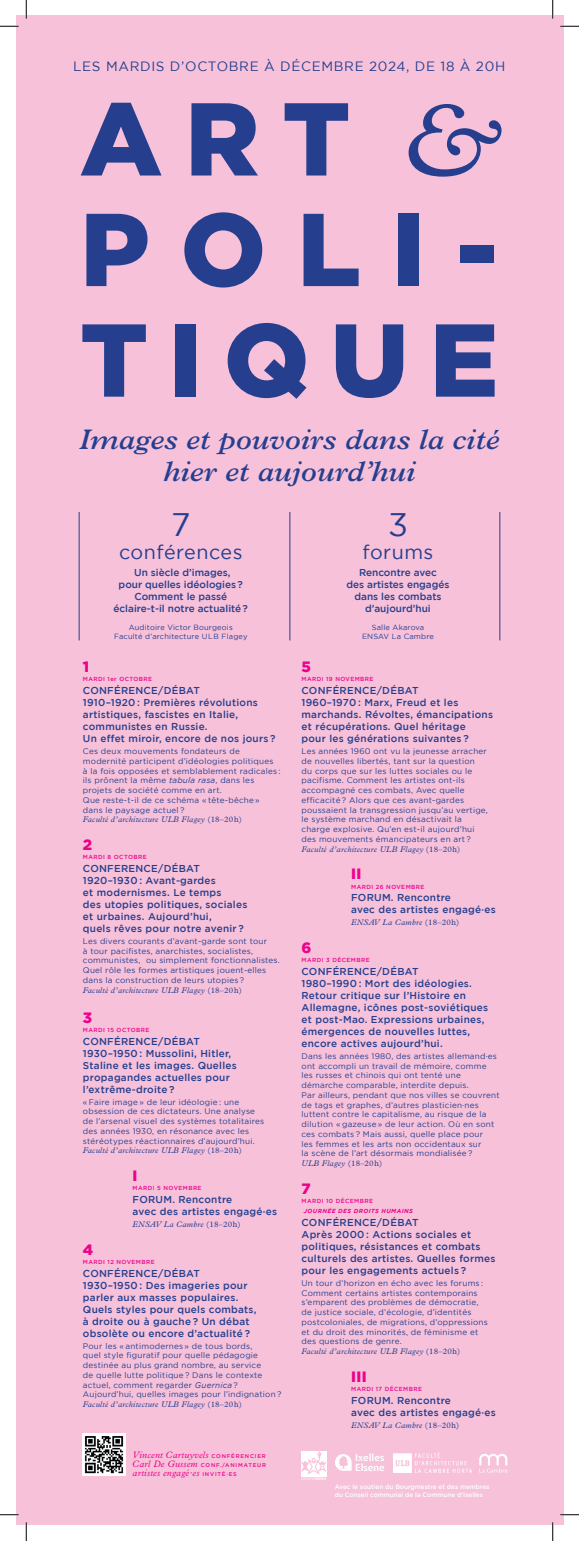
<style>
.page{position:relative;width:579px;height:1541px;background:#fff}
.page>*{position:absolute;margin:0;border:0;box-sizing:border-box;transform-origin:0 0}
.t1{font:900 103.25px/110.5px "Gotham";letter-spacing:.22em;color:#253f8e;text-align:justify}
.t2{font:32.5px "Gotham";color:#253f8e}
.t3{font:italic 600 28.5px/31.2px "Plantin MT Pro";letter-spacing:.005em;color:#253f8e;text-align:center}
.t4{font:19.75px "Gotham";letter-spacing:.025em;color:#253f8e}
.t5{font:900 15px "Gotham";color:#ed028c}
.t6{font:13.5px "Gotham";letter-spacing:.05em;color:#253f8e}
.t7{font:500 10px/12px "Gotham";letter-spacing:.025em;color:#253f8e}
.t8{font:500 10px/12px "Gotham";color:#253f8e;text-align:center}
.t9{font:700 9.75px/9.8px "Expletus Sans";letter-spacing:.005em;color:#fff}
.t10{font:italic 9.38px "Plantin MT Pro";letter-spacing:.02em;color:#ed028c}
.t11{font:8.12px/9.8px "Gotham";letter-spacing:.025em;color:#253f8e}
.t12{font:italic 8.12px "Plantin MT Pro";letter-spacing:.03em;color:#253f8e}
.t13{font:7.5px/9px "Gotham";letter-spacing:.025em;color:#253f8e;text-align:center}
.t14{font:500 6.38px/7.6px "Gotham";color:#fff}
.t15{font:500 5.88px "Gotham";letter-spacing:.075em;color:#ed028c}
.t16{font:italic 700 5.88px "Gotham";letter-spacing:.075em;color:#ed028c}
.t17{font:500 5.5px "Gotham";letter-spacing:.15em;color:#ed028c}
.t18{font:500 4.62px "Gotham";letter-spacing:-.04em;color:#fce9f1}
.s1{font-family:"Plantin MT Pro";font-weight:400;font-style:italic}
.s2{font-style:inherit}
.s3{font-style:italic}
.s4{font-style:normal}
.s5{font-family:"Gotham";font-weight:500;font-style:normal;font-size:5.5px}
.s6{font-family:"Plantin MT Pro";font-weight:400;font-style:italic;font-size:9.38px}
.s7{color:#fff}
</style>
<div class="page">
<div style="left:16px;top:16px;width:547px;height:1509px;background:#f7c1d9"></div>
<hr style="left:289px;top:512px;width:1px;height:128px;background:#253f8e">
<hr style="left:499px;top:512px;width:1px;height:128px;background:#253f8e">
<hr style="left:79px;top:512px;width:1px;height:128px;background:#253f8e">
<img style="left:393px;top:1452px;width:78px;height:20px">
<svg style="left:335px;top:1454px;width:16px;height:16px"></svg>
<div style="left:301px;top:1451px;width:25px;height:25px;background:#fff"></div>
<svg style="left:302px;top:1451px;width:24px;height:23px"></svg>
<svg style="left:479px;top:1454px;width:28px;height:18px"></svg>
<img style="left:83px;top:1433px;width:42px;height:42px">
<svg style="left:0;top:25px;width:19px;height:2px"></svg>
<svg style="left:560px;top:25px;width:19px;height:2px"></svg>
<svg style="left:0;top:1514px;width:19px;height:1px"></svg>
<svg style="left:560px;top:1514px;width:19px;height:1px"></svg>
<svg style="left:25px;top:0;width:2px;height:19px"></svg>
<svg style="left:25px;top:1522px;width:2px;height:19px"></svg>
<svg style="left:552px;top:0;width:1px;height:19px"></svg>
<svg style="left:552px;top:1522px;width:1px;height:19px"></svg>
<h3 class="t6" style="left:73px;top:59px;width:433px">LES MARDIS D’OCTOBRE À DÉCEMBRE 2024, DE 18 À 20H</h3>
<h1 class="t1" style="left:80px;top:81px;width:420px">ART <span class="s1">&amp; </span>POLI-TIQUE</h1>
<h3 class="t3" style="left:79px;top:424px;width:422px">Images et pouvoirs dans la cité hier et aujourd’hui</h3>
<h2 class="t2" style="left:171px;top:506px;width:21px">7</h2>
<h3 class="t4" style="left:119px;top:541px;width:125px">conférences</h3>
<p class="t8" style="left:113px;top:566px;width:136px">Un siècle d’images,<br>pour quelles idéologies?<br>Comment le passé éclaire-t-il notre actualité?</p>
<p class="t13" style="left:114px;top:623px;width:135px">Auditoire Victor Bourgeois<br>Faculté d’architecture <span class="s2">ULB</span> Flagey</p>
<h2 class="t2" style="left:388px;top:506px;width:21px">3</h2>
<h3 class="t4" style="left:362px;top:541px;width:72px">forums</h3>
<p class="t8" style="left:346px;top:566px;width:105px">Rencontre avec<br>des artistes engagés dans les combats d’aujourd’hui</p>
<p class="t13" style="left:362px;top:623px;width:73px">Salle Akarova<br>ENSAV La Cambre</p>
<h3 class="t5" style="left:83px;top:658px;width:8px">1</h3>
<p class="t15" style="left:83px;top:676px;width:71px">MARDI 1er OCTOBRE</p>
<p class="t7" style="left:83px;top:684px;width:194px">CONFÉRENCE/DÉBAT<br>1910–1920 : Premières révolutions artistiques, fascistes en Italie, communistes en Russie.<br>Un effet miroir, encore de nos jours ?</p>
<p class="t11" style="left:83px;top:746px;width:199px">Ces deux mouvements fondateurs de modernité participent d’idéologies politiques<br>à la fois opposées et semblablement radicales : ils prônent la même <span class="s3">tabula rasa</span>, dans les projets de société comme en art.<br>Que reste-t-il de ce schéma « tête-bêche » dans le paysage actuel ?</p>
<p class="t12" style="left:83px;top:815px;width:160px">Faculté d’architecture ULB Flagey <span class="s4">(18–20h)</span></p>
<h3 class="t5" style="left:83px;top:836px;width:11px">2</h3>
<p class="t15" style="left:83px;top:854px;width:65px">MARDI 8 OCTOBRE</p>
<p class="t7" style="left:83px;top:862px;width:166px">CONFERENCE/DÉBAT<br>1920–1930 : Avant-gardes<br>et modernismes. Le temps<br>des utopies politiques, sociales et urbaines. Aujourd’hui,<br>quels rêves pour notre avenir ?</p>
<p class="t11" style="left:83px;top:936px;width:198px">Les divers courants d’avant-garde sont tour<br>à tour pacifistes, anarchistes, socialistes, communistes, ou simplement fonctionnalistes.<br>Quel rôle les formes artistiques jouent-elles dans la construction de leurs utopies ?</p>
<p class="t12" style="left:83px;top:985px;width:160px">Faculté d’architecture ULB Flagey <span class="s4">(18–20h)</span></p>
<h3 class="t5" style="left:83px;top:1008px;width:11px">3</h3>
<p class="t15" style="left:83px;top:1026px;width:68px">MARDI 15 OCTOBRE</p>
<p class="t7" style="left:83px;top:1035px;width:155px">CONFÉRENCE/DÉBAT<br>1930–1950 : Mussolini, Hitler,<br>Staline et les images. Quelles propagandes actuelles pour l’extrême-droite ?</p>
<p class="t11" style="left:83px;top:1096px;width:183px">« Faire image » de leur idéologie : une obsession de ces dictateurs. Une analyse de l’arsenal visuel des systèmes totalitaires des années 1930, en résonance avec les stéréotypes réactionnaires d’aujourd’hui.</p>
<p class="t12" style="left:83px;top:1146px;width:160px">Faculté d’architecture ULB Flagey <span class="s4">(18–20h)</span></p>
<h3 class="t5" style="left:133px;top:1167px;width:6px">I</h3>
<p class="t15" style="left:133px;top:1185px;width:70px">MARDI 5 NOVEMBRE</p>
<p class="t7" style="left:133px;top:1193px;width:146px">FORUM. Rencontre<br>avec des artistes engagé·es</p>
<p class="t12" style="left:133px;top:1219px;width:110px">ENSAV La Cambre <span class="s4">(18–20h)</span></p>
<h3 class="t5" style="left:83px;top:1240px;width:12px">4</h3>
<p class="t15" style="left:83px;top:1258px;width:73px">MARDI 12 NOVEMBRE</p>
<p class="t7" style="left:83px;top:1267px;width:175px">CONFÉRENCE/DÉBAT<br>1930–1950 : Des imageries pour parler aux masses populaires.<br>Quels styles pour quels combats, à droite ou à gauche ? Un débat obsolète ou encore d’actualité ?</p>
<p class="t11" style="left:83px;top:1340px;width:200px">Pour les « antimodernes » de tous bords,<br>quel style figuratif pour quelle pédagogie destinée au plus grand nombre, au service<br>de quelle lutte politique ? Dans le contexte actuel, comment regarder <span class="s3">Guernica</span> ?<br>Aujourd’hui, quelles images pour l’indignation ?</p>
<p class="t12" style="left:83px;top:1399px;width:160px">Faculté d’architecture ULB Flagey <span class="s4">(18–20h)</span></p>
<p class="t10" style="left:133px;top:1449px;width:135px">Vincent Cartuyvels <span class="s5">CONFÉRENCIER</span></p>
<p class="t17" style="left:133px;top:1462px;width:135px"><span class="s6">Carl De Gussem</span> CONF./ANIMATEUR</p>
<p class="t10" style="left:133px;top:1467px;width:106px">artistes engagé·es <span class="s5">INVITÉ·ES</span></p>
<h3 class="t5" style="left:301px;top:658px;width:11px">5</h3>
<p class="t15" style="left:301px;top:676px;width:73px">MARDI 19 NOVEMBRE</p>
<p class="t7" style="left:301px;top:684px;width:193px">CONFÉRENCE/DÉBAT<br>1960–1970 : Marx, Freud et les marchands. Révoltes, émancipations et récupérations. Quel héritage<br>pour les générations suivantes ?</p>
<p class="t11" style="left:301px;top:746px;width:188px">Les années 1960 ont vu la jeunesse arracher de nouvelles libertés, tant sur la question<br>du corps que sur les luttes sociales ou le pacifisme. Comment les artistes ont-ils accompagné ces combats, Avec quelle efficacité ? Alors que ces avant-gardes poussaient la transgression jusqu’au vertige, le système marchand en désactivait la charge explosive. Qu’en est-il aujourd’hui des mouvements émancipateurs en art ?</p>
<p class="t12" style="left:301px;top:844px;width:160px">Faculté d’architecture ULB Flagey <span class="s4">(18–20h)</span></p>
<h3 class="t5" style="left:351px;top:865px;width:12px">II</h3>
<p class="t15" style="left:351px;top:883px;width:75px">MARDI 26 NOVEMBRE</p>
<p class="t7" style="left:351px;top:891px;width:146px">FORUM. Rencontre<br>avec des artistes engagé·es</p>
<p class="t12" style="left:351px;top:918px;width:110px">ENSAV La Cambre <span class="s4">(18–20h)</span></p>
<h3 class="t5" style="left:301px;top:939px;width:11px">6</h3>
<p class="t15" style="left:301px;top:957px;width:70px">MARDI 3 DÉCEMBRE</p>
<p class="t7" style="left:301px;top:965px;width:188px">CONFÉRENCE/DÉBAT<br>1980–1990 : Mort des idéologies.<br>Retour critique sur l’Histoire en<br>Allemagne, icônes post-soviétiques et post-Mao. Expressions urbaines, émergences de nouvelles luttes, encore actives aujourd’hui.</p>
<p class="t11" style="left:301px;top:1051px;width:199px">Dans les années 1980, des artistes allemand·es ont accompli un travail de mémoire, comme les russes et chinois qui ont tenté une démarche comparable, interdite depuis.<br>Par ailleurs, pendant que nos villes se couvrent de tags et graphes, d’autres plasticien·nes luttent contre le capitalisme, au risque de la dilution « gazeuse » de leur action. Où en sont ces combats ? Mais aussi, quelle place pour<br>les femmes et les arts non occidentaux sur<br>la scène de l’art désormais mondialisée ?</p>
<p class="t12" style="left:301px;top:1158px;width:82px">ULB Flagey <span class="s4">(18–20h)</span></p>
<h3 class="t5" style="left:301px;top:1180px;width:11px">7</h3>
<p class="t15" style="left:301px;top:1197px;width:73px">MARDI 10 DÉCEMBRE</p>
<p class="t16" style="left:304px;top:1207px;width:111px">JOURNÉE DES DROITS HUMAINS</p>
<p class="t7" style="left:301px;top:1216px;width:195px">CONFÉRENCE/DÉBAT<br>Après 2000 : Actions sociales et politiques, résistances et combats culturels des artistes. Quelles formes pour les engagements actuels ?</p>
<p class="t11" style="left:301px;top:1278px;width:188px">Un tour d’horizon en écho avec les forums :<br>Comment certains artistes contemporains s’emparent des problèmes de démocratie, de justice sociale, d’écologie, d’identités postcoloniales, de migrations, d’oppressions et du droit des minorités, de féminisme et des questions de genre.</p>
<p class="t12" style="left:301px;top:1346px;width:160px">Faculté d’architecture ULB Flagey <span class="s4">(18–20h)</span></p>
<h3 class="t5" style="left:351px;top:1368px;width:17px">III</h3>
<p class="t15" style="left:351px;top:1385px;width:72px">MARDI 17 DÉCEMBRE</p>
<p class="t7" style="left:351px;top:1394px;width:146px">FORUM. Rencontre<br>avec des artistes engagé·es</p>
<p class="t12" style="left:351px;top:1420px;width:110px">ENSAV La Cambre <span class="s4">(18–20h)</span></p>
<p class="t9" style="left:355px;top:1453px;width:31px">Ixelles<br>Elsene</p>
<p class="t18" style="left:301px;top:1476px;width:27px">centre<span class="s7">librex</span></p>
<p class="t14" style="left:335px;top:1483px;width:156px">Avec le soutien du Bourgmestre et des membres du Conseil communal de la Commune d’Ixelles</p>
</div>
